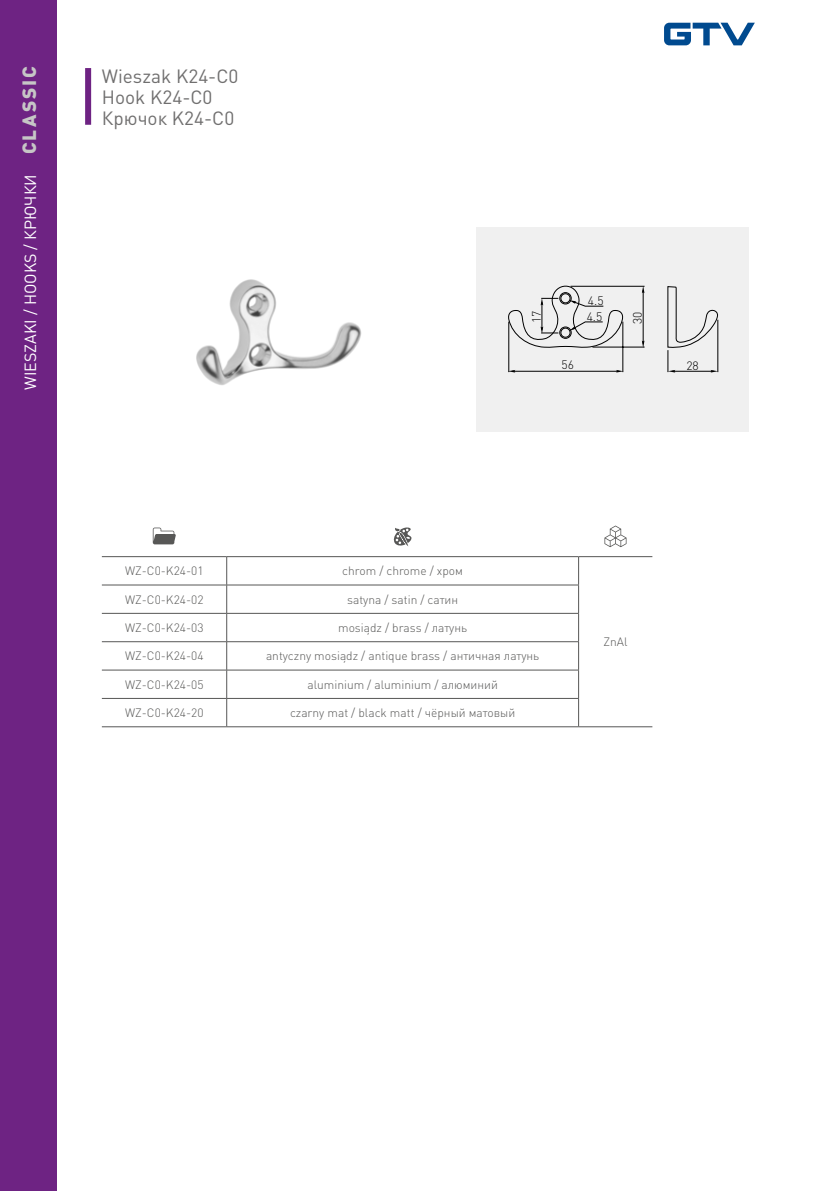
<style>
.page{position:relative;width:840px;height:1191px;background:#fff}
.page>*{position:absolute;margin:0;border:0;box-sizing:border-box;transform-origin:0 0}
.t1{font:19px/21px "DIN Pro";color:#706f6f}
.t2{font:16px "DIN Pro";color:#fff}
.t3{font:300 12px "DIN Pro";color:#575756}
.t4{font:300 12px "DIN Pro";color:#000}
.s1{font-weight:900;font-size:19px;color:#c6c6c6}
</style>
<div class="page">
<div style="left:476px;top:227px;width:272px;height:204px;background:#f0f0f0"></div>
<img style="left:196px;top:279px;width:166px;height:106px">
<hr style="left:717px;top:320px;width:1px;height:52px;background:#000">
<svg style="left:508px;top:286px;width:209px;height:86px"></svg>
<div style="left:85px;top:68px;width:6px;height:57px;background:#6e2383"></div>
<div style="left:0;top:0;width:57px;height:1191px;background:#6e2383"></div>
<svg style="left:664px;top:23px;width:90px;height:22px"></svg>
<hr style="left:102px;top:556px;width:124px;height:1px;background:#575756">
<hr style="left:226px;top:556px;width:352px;height:1px;background:#575756">
<hr style="left:578px;top:556px;width:74px;height:1px;background:#575756">
<hr style="left:102px;top:584px;width:124px;height:1px;background:#575756">
<hr style="left:226px;top:584px;width:352px;height:1px;background:#575756">
<hr style="left:102px;top:613px;width:124px;height:1px;background:#575756">
<hr style="left:226px;top:613px;width:352px;height:1px;background:#575756">
<hr style="left:102px;top:641px;width:124px;height:1px;background:#575756">
<hr style="left:226px;top:641px;width:352px;height:1px;background:#575756">
<hr style="left:102px;top:669px;width:124px;height:1px;background:#575756">
<hr style="left:226px;top:669px;width:352px;height:1px;background:#575756">
<hr style="left:102px;top:698px;width:124px;height:1px;background:#575756">
<hr style="left:226px;top:698px;width:352px;height:1px;background:#575756">
<svg style="left:226px;top:557px;width:1px;height:169px"></svg>
<svg style="left:578px;top:557px;width:1px;height:169px"></svg>
<hr style="left:102px;top:726px;width:124px;height:1px;background:#575756">
<hr style="left:226px;top:726px;width:352px;height:1px;background:#575756">
<hr style="left:578px;top:726px;width:74px;height:1px;background:#575756">
<svg style="left:153px;top:527px;width:23px;height:17px"></svg>
<svg style="left:393px;top:527px;width:18px;height:19px"></svg>
<svg style="left:604px;top:525px;width:22px;height:22px"></svg>
<h2 class="t2" style="left:19px;top:390px;width:325px;rotate:-90deg">WIESZAKI / HOOKS / КРЮЧКИ <span class="s1">CLASSIC</span></h2>
<h1 class="t1" style="left:102px;top:64px;width:138px">Wieszak K24-C0<br>Hook K24-C0<br>Крючок K24-C0</h1>
<p class="t4" style="left:528px;top:322px;width:13px;rotate:-90deg">71</p>
<p class="t4" style="left:587px;top:293px;width:17px">4.5</p>
<p class="t4" style="left:586px;top:308px;width:17px">4.5</p>
<p class="t4" style="left:561px;top:357px;width:14px">56</p>
<p class="t4" style="left:629px;top:324px;width:13px;rotate:-90deg">03</p>
<p class="t4" style="left:686px;top:357px;width:14px">28</p>
<p class="t3" style="left:125px;top:563px;width:80px">WZ-C0-K24-01</p>
<p class="t3" style="left:342px;top:563px;width:122px">chrom / chrome / хром</p>
<p class="t3" style="left:125px;top:591px;width:80px">WZ-C0-K24-02</p>
<p class="t3" style="left:347px;top:591px;width:112px">satyna / satin / сатин</p>
<p class="t3" style="left:125px;top:619px;width:80px">WZ-C0-K24-03</p>
<p class="t3" style="left:338px;top:619px;width:130px">mosiądz / brass / латунь</p>
<p class="t3" style="left:125px;top:648px;width:80px">WZ-C0-K24-04</p>
<p class="t3" style="left:266px;top:648px;width:274px">antyczny mosiądz / antique brass / античная латунь</p>
<p class="t3" style="left:125px;top:676px;width:80px">WZ-C0-K24-05</p>
<p class="t3" style="left:307px;top:676px;width:192px">aluminium / aluminium / алюминий</p>
<p class="t3" style="left:125px;top:704px;width:80px">WZ-C0-K24-20</p>
<p class="t3" style="left:290px;top:704px;width:227px">czarny mat / black matt / чёрный матовый</p>
<p class="t3" style="left:603px;top:634px;width:26px">ZnAl</p>
</div>
